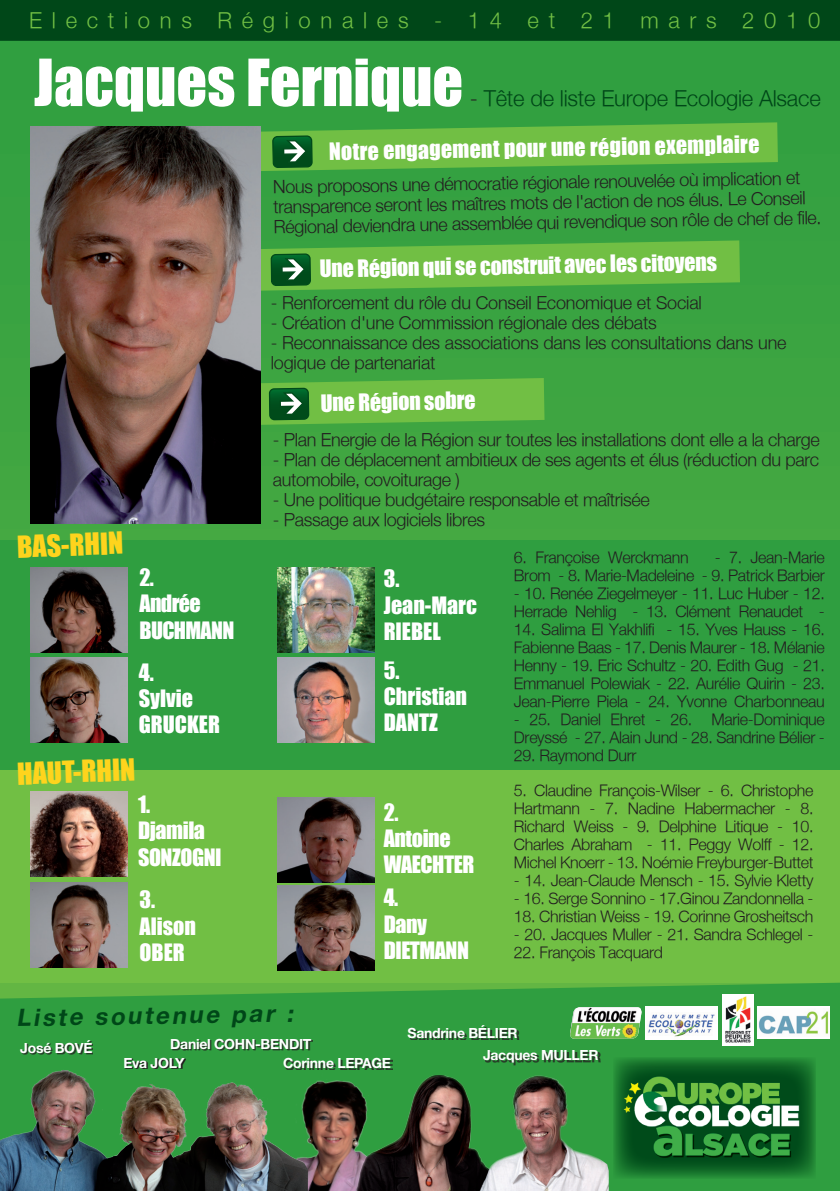
<style>
.page{position:relative;width:840px;height:1191px;background:#fff}
.page>*{position:absolute;margin:0;border:0;box-sizing:border-box;transform-origin:0 0}
.t1{font:60px "Impact";color:#fff}
.t2{font:28px "Impact";color:#fed41d}
.t3{font:italic 700 24px "Helvetica Neue LT Std";color:#004718}
.t4{font:22px/26.4px "Impact";letter-spacing:-.02em;color:#fff}
.t5{font:300 22px "Helvetica Neue";letter-spacing:.44em;color:#71bf44}
.t6{font:300 22px "Helvetica Neue";letter-spacing:-.01em;color:#004718}
.t7{font:300 18px/20px "Helvetica Neue";letter-spacing:-.02em;color:#231f20}
.t8{font:300 16px/18px "Helvetica Neue";letter-spacing:-.02em;color:#231f20}
.t9{font:700 14px/22.6px "Helvetica Neue LT Std";letter-spacing:-.02em;color:#fff}
.s1{color:#231f20}
</style>
<div class="page">
<div style="left:0;top:0;width:839px;height:1191px;background:#39a341"></div>
<div style="left:0;top:0;width:839px;height:41px;background:#004718"></div>
<svg style="left:260px;top:122px;width:517px;height:49px"></svg>
<svg style="left:260px;top:240px;width:479px;height:51px"></svg>
<svg style="left:260px;top:378px;width:284px;height:47px;background:#63b342"></svg>
<img style="left:30px;top:126px;width:230px;height:397px">
<div style="left:0;top:540px;width:839px;height:240px;background:#2f9e40"></div>
<img style="left:30px;top:567px;width:97px;height:85px">
<img style="left:277px;top:567px;width:97px;height:85px">
<img style="left:30px;top:658px;width:97px;height:85px">
<img style="left:277px;top:658px;width:97px;height:85px">
<div style="left:0;top:770px;width:839px;height:212px;background:#71bf44"></div>
<img style="left:30px;top:791px;width:97px;height:85px">
<img style="left:277px;top:797px;width:97px;height:85px">
<img style="left:30px;top:882px;width:97px;height:85px">
<img style="left:277px;top:885px;width:97px;height:85px">
<svg style="left:0;top:982px;width:839px;height:209px;fill:#2f9e40"></svg>
<div style="left:409px;top:1026px;width:110px;height:14px;background:#231f20;opacity:.75"></div>
<div style="left:484px;top:1052px;width:116px;height:13px;background:#231f20;opacity:.75"></div>
<img style="left:0;top:1069px;width:133px;height:122px">
<div style="left:21px;top:1041px;width:72px;height:13px;background:#231f20;opacity:.75"></div>
<img style="left:569px;top:1007px;width:73px;height:31px">
<img style="left:645px;top:1007px;width:72px;height:32px">
<div style="left:757px;top:1007px;width:72px;height:32px;background:#fff"></div>
<img style="left:759px;top:1011px;width:70px;height:23px">
<img style="left:722px;top:994px;width:31px;height:51px">
<img style="left:290px;top:1070px;width:91px;height:121px">
<img style="left:354px;top:1074px;width:254px;height:117px">
<img style="left:113px;top:1071px;width:195px;height:120px">
<svg style="left:125px;top:1058px;width:61px;height:11px"></svg>
<div style="left:172px;top:1039px;width:140px;height:11px;background:#231f20;opacity:.75"></div>
<div style="left:285px;top:1059px;width:107px;height:11px;background:#231f20;opacity:.75"></div>
<svg style="left:613px;top:1057px;width:202px;height:121px;background:#1b7a2f"></svg>
<img style="left:617px;top:1068px;width:188px;height:110px">
<h3 class="t5" style="left:29px;top:7px;width:792px">Elections Régionales - 14 et 21 mars 2010</h3>
<h1 class="t1" style="left:34px;top:36px;width:430px">Jacques Fernique</h1>
<h3 class="t6" style="left:469px;top:85px;width:352px"><span class="s1">-</span> Tête de liste Europe Ecologie Alsace</h3>
<h3 class="t4" style="left:328px;top:138px;width:430px;rotate:-1deg">Notre engagement pour une région exemplaire</h3>
<p class="t7" style="left:273px;top:177px;width:549px;rotate:-1deg">Nous proposons une démocratie régionale renouvelée où implication et transparence seront les maîtres mots de l'action de nos élus. Le Conseil<br>Régional deviendra une assemblée qui revendique son rôle de chef de file.</p>
<h3 class="t4" style="left:319px;top:255px;width:400px;rotate:-1deg">Une Région qui se construitavec les citoyens</h3>
<p class="t7" style="left:271px;top:292px;width:432px">- Renforcement du rôle du Conseil Economique et Social</p>
<p class="t7" style="left:271px;top:312px;width:387px">- Création d'une Commission régionale des débats</p>
<p class="t7" style="left:271px;top:332px;width:517px">- Reconnaissance des associations dans les consultations dans une logique de partenariat</p>
<h3 class="t4" style="left:320px;top:389px;width:154px;rotate:-1deg">Une Région sobre</h3>
<p class="t7" style="left:273px;top:429px;width:548px">- Plan Energie de la Région sur toutes les installations dont elle a la charge</p>
<p class="t7" style="left:273px;top:449px;width:547px">- Plan de déplacement ambitieux de ses agents et élus (réduction du parc automobile, covoiturage )</p>
<p class="t7" style="left:273px;top:489px;width:378px">- Une politique budgétaire responsable et maîtrisée</p>
<p class="t7" style="left:273px;top:509px;width:213px">- Passage aux logiciels libres</p>
<h2 class="t2" style="left:16px;top:525px;width:108px;rotate:-2deg">Bas-Rhin</h2>
<h3 class="t4" style="left:139px;top:563px;width:84px">2.<br>Andrée<br>BUCHMANN</h3>
<h3 class="t4" style="left:383px;top:565px;width:95px">3.<br>Jean-Marc<br>RIEBEL</h3>
<h3 class="t4" style="left:139px;top:658px;width:56px">4.<br>Sylvie<br>GRUC</h3>
<h3 class="t4" style="left:383px;top:656px;width:85px">5.<br>Christian<br>DANTZ</h3>
<h3 class="t4" style="left:187px;top:711px;width:23px">KER</h3>
<h2 class="t2" style="left:16px;top:752px;width:120px;rotate:-2deg">Ha ut-Rhin</h2>
<h3 class="t4" style="left:138px;top:790px;width:68px">1.<br>Djamila<br>SONZOGNI</h3>
<h3 class="t4" style="left:383px;top:798px;width:68px">2.<br>Antoine<br>WAECHTER</h3>
<h3 class="t4" style="left:139px;top:886px;width:58px">3.<br>Alison<br>OBER</h3>
<h3 class="t4" style="left:383px;top:884px;width:74px">4.<br>Dany<br>DIETMANN</h3>
<p class="t8" style="left:513px;top:547px;width:312px;text-align:right">- 7. Jean-Marie<br>Brom - 8. Marie-Madeleine - 9. Patrick Barbier</p>
<p class="t8" style="left:513px;top:583px;width:312px">- 10. Renée Ziegelmeyer - 11. Luc Huber - 12.<br>Herrade Nehlig - 13. Clément Renaudet -</p>
<p class="t8" style="left:513px;top:619px;width:312px;text-align:justify">14. Salima El Yakhlifi - 15. Yves Hauss - 16.<br>Fabienne Baas - 17. Denis Maurer - 18. Mélanie Henny - 19. Eric Schultz - 20. Edith Gug - 21.<br>Emmanuel Polewiak - 22. Aurélie Quirin - 23.<br>Jean-Pierre Piela - 24. Yvonne Charbonneau</p>
<p class="t8" style="left:513px;top:709px;width:312px">- 25. Daniel Ehret - 26. Marie-Dominique<br>Dreyssé - 27. Alain Jund - 28. Sandrine Bélier -</p>
<p class="t8" style="left:513px;top:745px;width:124px">29. Raymond Durr</p>
<p class="t8" style="left:513px;top:547px;width:176px">6. Françoise Werckmann</p>
<p class="t8" style="left:513px;top:781px;width:301px;text-align:justify">5. Claudine François-Wilser - 6. Christophe Hartmann - 7. Nadine Habermacher - 8.<br>Richard Weiss - 9. Delphine Litique - 10.<br>Charles Abraham - 11. Peggy Wolff - 12.<br>Michel Knoerr - 13. Noémie Freyburger-Buttet</p>
<p class="t8" style="left:513px;top:871px;width:301px">- 14. Jean-Claude Mensch - 15. Sylvie Kletty</p>
<p class="t8" style="left:513px;top:889px;width:301px">- 16. Serge Sonnino - 17.Ginou Zandonnella -</p>
<p class="t8" style="left:513px;top:907px;width:301px">18. Christian Weiss - 19. Corinne Grosheitsch</p>
<p class="t8" style="left:513px;top:925px;width:301px">- 20. Jacques Muller - 21. Sandra Schlegel -</p>
<p class="t8" style="left:513px;top:943px;width:150px">22. François Tacquard</p>
<h3 class="t3" style="left:16px;top:1003px;width:278px;rotate:-1deg">Liste soutenue par :</h3>
<p class="t9" style="left:20px;top:1036px;width:74px">José Bové</p>
<p class="t9" style="left:283px;top:1034px;width:109px;line-height:19px;text-indent:-113px">Daniel COHN-BENDIT<br>Corinne LEPAGE</p>
<p class="t9" style="left:123px;top:1051px;width:63px">Eva JOLY</p>
<p class="t9" style="left:482px;top:1021px;width:117px;text-indent:-75px">Sandrine Bélier<br>Jacques MULLER</p>
</div>
